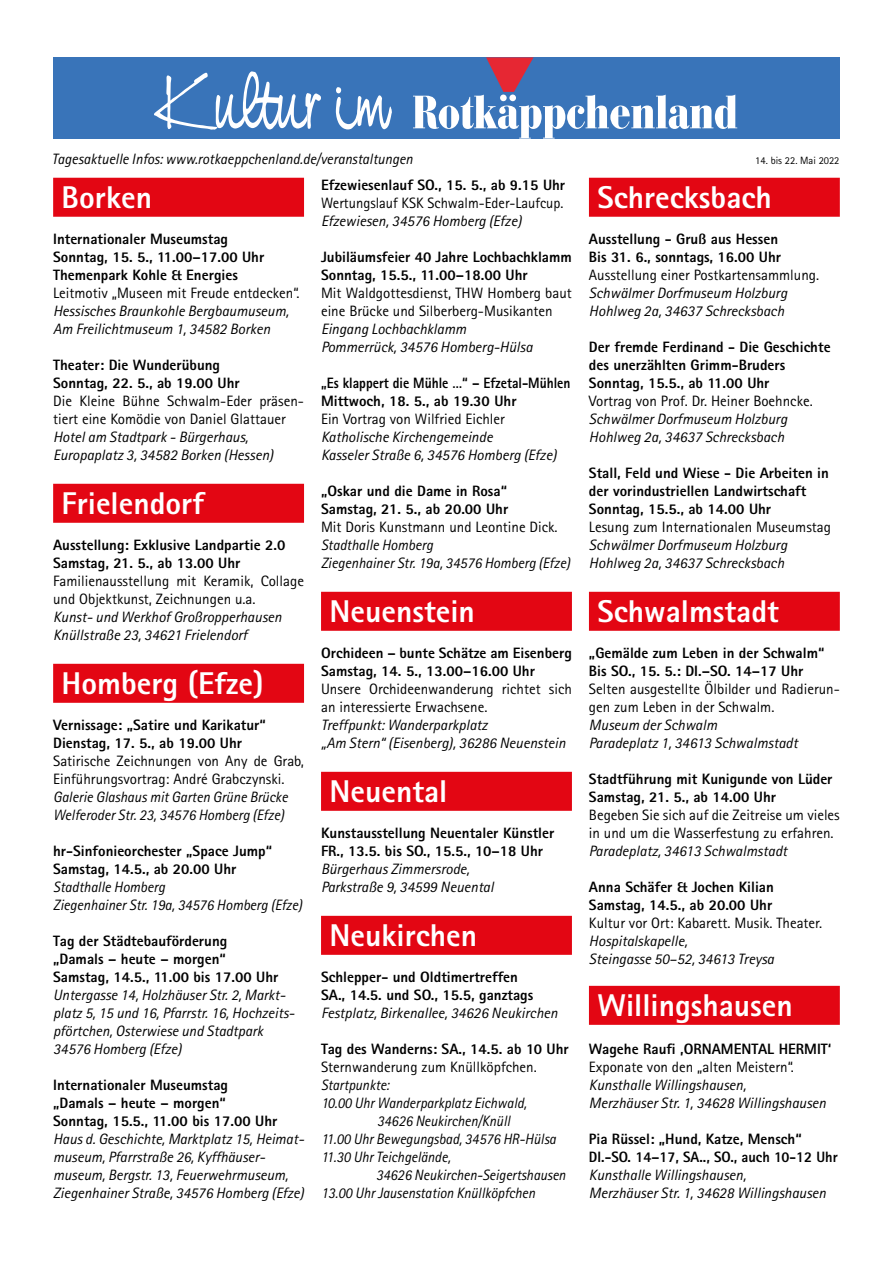
<style>
.page{position:relative;width:893px;height:1263px;background:#fff}
.page>*{position:absolute;margin:0;border:0;box-sizing:border-box;transform-origin:0 0}
.t1{font:77.4px "Nevison Cas D";color:#fff}
.t2{font:800 31.5px "Rotis Sans Serif";color:#fff}
.t3{font:800 15px/18px "Rotis Sans Serif";color:#000}
.t4{font:italic 15px/18px "Rotis Sans Serif";color:#000}
.t5{font:15px/18px "Rotis Sans Serif";color:#000}
.t6{font:italic 15px "Rotis Sans Serif";color:#000;scale:.94 1}
.t7{font:italic 15px/18px "Rotis Sans Serif";color:#000;scale:.96 1}
.t8{font:800 15px/18px "Rotis Sans Serif";color:#000;scale:.9 1}
.t9{font:10.5px "Rotis Sans Serif";color:#000}
</style>
<div class="page">
<div style="left:53px;top:57px;width:787px;height:82px;background:#3974b9"></div>
<svg style="left:413px;top:57px;width:324px;height:82px"></svg>
<div style="left:53px;top:178px;width:251px;height:39px;background:#e30613"></div>
<div style="left:53px;top:484px;width:251px;height:39px;background:#e30613"></div>
<div style="left:53px;top:664px;width:251px;height:39px;background:#e30613"></div>
<div style="left:321px;top:592px;width:251px;height:39px;background:#e30613"></div>
<div style="left:321px;top:772px;width:251px;height:39px;background:#e30613"></div>
<div style="left:321px;top:916px;width:251px;height:39px;background:#e30613"></div>
<div style="left:589px;top:178px;width:251px;height:39px;background:#e30613"></div>
<div style="left:589px;top:592px;width:251px;height:39px;background:#e30613"></div>
<div style="left:589px;top:986px;width:251px;height:39px;background:#e30613"></div>
<h1 class="t1" style="left:156px;top:55px;width:233px">Kultur im</h1>
<p class="t4" style="left:52px;top:150px;width:362px">Tagesaktuelle Infos: www.rotkaeppchenland.de/veranstaltungen</p>
<h2 class="t2" style="left:62px;top:177px;width:92px">Borken</h2>
<p class="t3" style="left:53px;top:230px;width:213px">Internationaler Museumstag<br>Sonntag, 15. 5., 11.00–17.00 Uhr<br>Themenpark Kohle &amp; Energies</p>
<p class="t5" style="left:53px;top:284px;width:248px">Leitmotiv „Museen mit Freude entdecken“.</p>
<p class="t4" style="left:53px;top:302px;width:237px">Hessisches Braunkohle Bergbaumuseum,<br>Am Freilichtmuseum 1, 34582 Borken</p>
<p class="t3" style="left:53px;top:356px;width:188px">Theater: Die Wunderübung<br>Sonntag, 22. 5., ab 19.00 Uhr</p>
<p class="t5" style="left:53px;top:392px;width:252px">Die Kleine Bühne Schwalm-Eder präsen&shy;tiert eine Komödie von Daniel Glattauer</p>
<p class="t4" style="left:53px;top:428px;width:222px">Hotel am Stadtpark - Bürgerhaus,<br>Europaplatz 3, 34582 Borken (Hessen)</p>
<h2 class="t2" style="left:62px;top:483px;width:144px">Frielendorf</h2>
<p class="t3" style="left:53px;top:536px;width:234px">Ausstellung: Exklusive Landpartie 2.0<br>Samstag, 21. 5., ab 13.00 Uhr</p>
<p class="t5" style="left:53px;top:572px;width:252px">Familienausstellung mit Keramik, Collage und Objektkunst, Zeichnungen u.a.</p>
<p class="t4" style="left:53px;top:608px;width:230px">Kunst- und Werkhof Großropperhausen<br>Knüllstraße 23, 34621 Frielendorf</p>
<h2 class="t2" style="left:62px;top:663px;width:203px">Homberg (Efze)</h2>
<p class="t3" style="left:53px;top:716px;width:214px">Vernissage: „Satire und Karikatur“<br>Dienstag, 17. 5., ab 19.00 Uhr</p>
<p class="t5" style="left:53px;top:752px;width:252px">Satirische Zeichnungen von Any de Grab,<br>Einführungsvortrag: André Grabczynski.</p>
<p class="t7" style="left:53px;top:788px;width:246px">Galerie Glashaus mit Garten Grüne Brücke<br>Welferoder Str. 23, 34576 Homberg (Efze)</p>
<p class="t3" style="left:53px;top:842px;width:220px">hr-Sinfonieorchester „Space Jump“<br>Samstag, 14.5., ab 20.00 Uhr</p>
<p class="t7" style="left:53px;top:878px;width:261px">Stadthalle Homberg<br>Ziegenhainer Str. 19a, 34576 Homberg (Efze)</p>
<p class="t3" style="left:53px;top:932px;width:227px">Tag der Städtebauförderung „Damals – heute – morgen“<br>Samstag, 14.5., 11.00 bis 17.00 Uhr</p>
<p class="t4" style="left:53px;top:986px;width:243px">Untergasse 14, Holzhäuser Str. 2, Markt&shy;platz 5, 15 und 16, Pfarrstr. 16, Hochzeits&shy;pförtchen, Osterwiese und Stadtpark 34576 Homberg (Efze)</p>
<p class="t3" style="left:53px;top:1076px;width:226px">Internationaler Museumstag „Damals – heute – morgen“<br>Sonntag, 15.5., 11.00 bis 17.00 Uhr</p>
<p class="t4" style="left:53px;top:1130px;width:252px">Haus d. Geschichte, Marktplatz 15, Heimat&shy;museum, Pfarrstraße 26, Kyffhäuser&shy;museum, Bergstr. 13, Feuerwehrmuseum, Ziegenhainer Straße, 34576 Homberg (Efze)</p>
<p class="t3" style="left:321px;top:176px;width:246px">Efzewiesenlauf SO., 15. 5., ab 9.15 Uhr</p>
<p class="t5" style="left:321px;top:194px;width:244px">Wertungslauf KSK Schwalm-Eder-Laufcup.</p>
<p class="t4" style="left:321px;top:212px;width:202px">Efzewiesen, 34576 Homberg (Efze)</p>
<p class="t3" style="left:321px;top:248px;width:252px">Jubiläumsfeier 40 Jahre Lochbachklamm<br>Sonntag, 15.5., 11.00–18.00 Uhr</p>
<p class="t5" style="left:321px;top:284px;width:252px">Mit Waldgottesdienst, THW Homberg baut eine Brücke und Silberberg-Musikanten</p>
<p class="t4" style="left:321px;top:320px;width:213px">Eingang Lochbachklamm<br>Pommerrück, 34576 Homberg-Hülsa</p>
<p class="t8" style="left:321px;top:374px;width:279px">„Es klappert die Mühle …“ – Efzetal-Mühlen<br>Mittwoch, 18. 5., ab 19.30 Uhr</p>
<p class="t5" style="left:321px;top:410px;width:185px">Ein Vortrag von Wilfried Eichler</p>
<p class="t4" style="left:321px;top:428px;width:237px">Katholische Kirchengemeinde<br>Kasseler Straße 6, 34576 Homberg (Efze)</p>
<p class="t3" style="left:321px;top:482px;width:189px">„Oskar und die Dame in Rosa“<br>Samstag, 21. 5., ab 20.00 Uhr</p>
<p class="t5" style="left:321px;top:518px;width:238px">Mit Doris Kunstmann und Leontine Dick.</p>
<p class="t7" style="left:321px;top:536px;width:261px">Stadthalle Homberg<br>Ziegenhainer Str. 19a, 34576 Homberg (Efze)</p>
<h2 class="t2" style="left:330px;top:591px;width:147px">Neuenstein</h2>
<p class="t3" style="left:321px;top:644px;width:252px">Orchideen – bunte Schätze am Eisenberg<br>Samstag, 14. 5., 13.00–16.00 Uhr</p>
<p class="t5" style="left:321px;top:680px;width:252px">Unsere Orchideenwanderung richtet sich an interessierte Erwachsene.</p>
<p class="t4" style="left:321px;top:716px;width:246px">Treffpunkt: Wanderparkplatz<br>„Am Stern“ (Eisenberg), 36286 Neuenstein</p>
<h2 class="t2" style="left:330px;top:771px;width:119px">Neuental</h2>
<p class="t3" style="left:321px;top:824px;width:235px">Kunstausstellung Neuentaler Künstler<br>FR., 13.5. bis SO., 15.5., 10–18 Uhr</p>
<p class="t4" style="left:321px;top:860px;width:174px">Bürgerhaus Zimmersrode,<br>Parkstraße 9, 34599 Neuental</p>
<h2 class="t2" style="left:330px;top:915px;width:149px">Neukirchen</h2>
<p class="t3" style="left:321px;top:968px;width:214px">Schlepper- und Oldtimertreffen<br>SA., 14.5. und SO., 15.5, ganztags</p>
<p class="t4" style="left:321px;top:1004px;width:238px">Festplatz, Birkenallee, 34626 Neukirchen</p>
<p class="t3" style="left:321px;top:1040px;width:249px">Tag des Wanderns: SA., 14.5. ab 10 Uhr</p>
<p class="t5" style="left:321px;top:1058px;width:217px">Sternwanderung zum Knüllköpfchen.</p>
<p class="t6" style="left:321px;top:1076px;width:74px">Startpunkte:</p>
<p class="t6" style="left:321px;top:1094px;width:220px">10.00 Uhr Wanderparkplatz Eichwald,</p>
<p class="t6" style="left:377px;top:1112px;width:143px">34626 Neukirchen/Knüll</p>
<p class="t6" style="left:321px;top:1130px;width:251px">11.00 Uhr Bewegungsbad, 34576 HR-Hülsa</p>
<p class="t6" style="left:321px;top:1148px;width:139px">11.30 Uhr Teichgelände,</p>
<p class="t6" style="left:376px;top:1166px;width:203px">34626 Neukirchen-Seigertshausen</p>
<p class="t6" style="left:321px;top:1184px;width:229px">13.00 Uhr Jausenstation Knüllköpfchen</p>
<p class="t9" style="left:755px;top:154px;width:86px">14. bis 22. Mai 2022</p>
<h2 class="t2" style="left:597px;top:177px;width:176px">Schrecksbach</h2>
<p class="t3" style="left:589px;top:230px;width:194px">Ausstellung - Gruß aus Hessen<br>Bis 31. 6., sonntags, 16.00 Uhr</p>
<p class="t5" style="left:589px;top:266px;width:232px">Ausstellung einer Postkartensammlung.</p>
<p class="t4" style="left:589px;top:284px;width:200px">Schwälmer Dorfmuseum Holzburg<br>Hohlweg 2a, 34637 Schrecksbach</p>
<p class="t3" style="left:589px;top:338px;width:243px">Der fremde Ferdinand - Die Geschichte des unerzählten Grimm-Bruders<br>Sonntag, 15.5., ab 11.00 Uhr</p>
<p class="t5" style="left:589px;top:392px;width:225px">Vortrag von Prof. Dr. Heiner Boehncke.</p>
<p class="t4" style="left:589px;top:410px;width:200px">Schwälmer Dorfmuseum Holzburg<br>Hohlweg 2a, 34637 Schrecksbach</p>
<p class="t3" style="left:589px;top:464px;width:241px">Stall, Feld und Wiese - Die Arbeiten in der vorindustriellen Landwirtschaft<br>Sonntag, 15.5., ab 14.00 Uhr</p>
<p class="t5" style="left:589px;top:518px;width:244px">Lesung zum Internationalen Museumstag</p>
<p class="t4" style="left:589px;top:536px;width:200px">Schwälmer Dorfmuseum Holzburg<br>Hohlweg 2a, 34637 Schrecksbach</p>
<h2 class="t2" style="left:597px;top:591px;width:183px">Schwalmstadt</h2>
<p class="t3" style="left:589px;top:644px;width:237px">„Gemälde zum Leben in der Schwalm“<br>Bis SO., 15. 5.: DI.–SO. 14–17 Uhr</p>
<p class="t5" style="left:589px;top:680px;width:252px">Selten ausgestellte Ölbilder und Radierun&shy;gen zum Leben in der Schwalm.</p>
<p class="t4" style="left:589px;top:716px;width:210px">Museum der Schwalm<br>Paradeplatz 1, 34613 Schwalmstadt</p>
<p class="t3" style="left:589px;top:770px;width:245px">Stadtführung mit Kunigunde von Lüder<br>Samstag, 21. 5., ab 14.00 Uhr</p>
<p class="t5" style="left:589px;top:806px;width:252px">Begeben Sie sich auf die Zeitreise um vieles in und um die Wasserfestung zu erfahren.</p>
<p class="t4" style="left:589px;top:842px;width:200px">Paradeplatz, 34613 Schwalmstadt</p>
<p class="t3" style="left:589px;top:878px;width:186px">Anna Schäfer &amp; Jochen Kilian<br>Samstag, 14.5., ab 20.00 Uhr</p>
<p class="t5" style="left:589px;top:914px;width:235px">Kultur vor Ort: Kabarett. Musik. Theater.</p>
<p class="t4" style="left:589px;top:932px;width:187px">Hospitalskapelle,<br>Steingasse 50–52, 34613 Treysa</p>
<h2 class="t2" style="left:597px;top:985px;width:197px">Willingshausen</h2>
<p class="t3" style="left:589px;top:1040px;width:244px">Wagehe Raufi ‚ORNAMENTAL HERMIT‘</p>
<p class="t5" style="left:589px;top:1058px;width:206px">Exponate von den „alten Meistern“.</p>
<p class="t4" style="left:589px;top:1076px;width:239px">Kunsthalle Willingshausen,<br>Merzhäuser Str. 1, 34628 Willingshausen</p>
<p class="t3" style="left:589px;top:1130px;width:250px">Pia Rüssel: „Hund, Katze, Mensch“<br>DI.-SO. 14–17, SA.., SO., auch 10-12 Uhr</p>
<p class="t4" style="left:589px;top:1166px;width:239px">Kunsthalle Willingshausen,<br>Merzhäuser Str. 1, 34628 Willingshausen</p>
</div>
